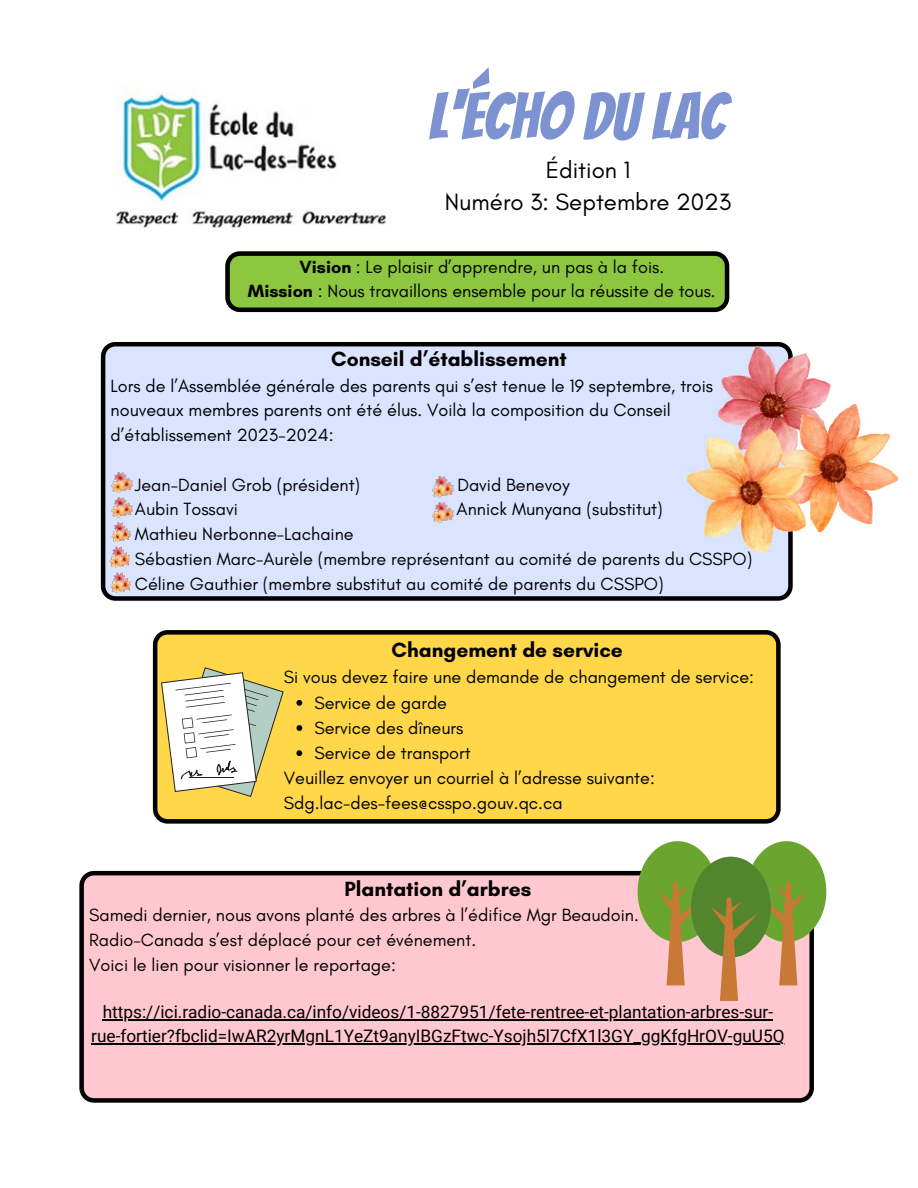
<style>
.page{position:relative;width:918px;height:1188px;background:#fff}
.page>*{position:absolute;margin:0;border:0;box-sizing:border-box;transform-origin:0 0}
.t1{font:64.8px "Bangers";color:#7d92d1}
.t2{font:24px/32.7px "Glacial Indifference";color:#000;text-align:center}
.t3{font:700 21px "Glacial Indifference";color:#000}
.t4{font:18px/24.8px "Glacial Indifference";color:#000}
.t5{font:17.25px/23.5px "Roboto";color:#000;text-align:center}
.s1{font-weight:700}
</style>
<div class="page">
<div style="left:101px;top:342px;width:692px;height:259px;background:#dae4ff"></div>
<div style="left:79px;top:871px;width:735px;height:232px;background:#ffc7d0"></div>
<img style="left:116px;top:91px;width:272px;height:137px">
<svg style="left:225px;top:251px;width:504px;height:61px;background:#78a837"></svg>
<svg style="left:153px;top:630px;width:628px;height:194px;background:#edc844"></svg>
<img style="left:687px;top:346px;width:210px;height:206px">
<div style="left:746px;top:841px;width:80px;height:101px;background:#69a52f;border-radius:50%"></div>
<div style="left:638px;top:841px;width:79px;height:101px;background:#69a52f;border-radius:50%"></div>
<svg style="left:657px;top:882px;width:47px;height:103px"></svg>
<div style="left:691px;top:857px;width:80px;height:101px;background:#53842e;border-radius:50%"></div>
<svg style="left:711px;top:882px;width:96px;height:119px"></svg>
<svg style="left:161px;top:667px;width:123px;height:130px"></svg>
<svg style="left:296px;top:700px;width:6px;height:6px"></svg>
<svg style="left:296px;top:725px;width:6px;height:6px"></svg>
<svg style="left:296px;top:750px;width:6px;height:6px"></svg>
<hr style="left:103px;top:1019px;width:670px;height:1px;background:#000">
<hr style="left:91px;top:1043px;width:694px;height:1px;background:#000">
<img style="left:111px;top:472px;width:21px;height:20px">
<img style="left:111px;top:497px;width:21px;height:20px">
<img style="left:111px;top:523px;width:19px;height:19px">
<img style="left:110px;top:547px;width:20px;height:20px">
<img style="left:110px;top:573px;width:21px;height:20px">
<img style="left:432px;top:502px;width:21px;height:21px">
<img style="left:432px;top:477px;width:21px;height:20px">
<h1 class="t1" style="left:428px;top:79px;width:299px">L'ÉCHO DU LAC</h1>
<h2 class="t2" style="left:445px;top:154px;width:288px">Édition 1<br>Numéro 3: Septembre 2023</h2>
<p class="t4" style="left:248px;top:255px;width:469px;text-align:center"><span class="s1">Vision</span> : Le plaisir d’apprendre, un pas à la fois.<br><span class="s1">Mission</span> : Nous travaillons ensemble pour la réussite de tous.</p>
<p class="t3" style="left:331px;top:346px;width:237px">Conseil d’établissement</p>
<p class="t4" style="left:111px;top:374px;width:604px">Lors de l’Assemblée générale des parents qui s’est tenue le 19 septembre, trois nouveaux membres parents ont été élus. Voilà la composition du Conseil d’établissement 2023-2024:</p>
<p class="t4" style="left:135px;top:473px;width:227px">Jean-Daniel Grob (président)</p>
<p class="t4" style="left:457px;top:473px;width:114px">David Benevoy</p>
<p class="t4" style="left:135px;top:497px;width:104px">Aubin Tossavi</p>
<p class="t4" style="left:457px;top:497px;width:208px">Annick Munyana (substitut)</p>
<p class="t4" style="left:135px;top:522px;width:619px">Mathieu Nerbonne-Lachaine<br>Sébastien Marc-Aurèle (membre représentant au comité de parents du CSSPO)<br>Céline Gauthier (membre substitut au comité de parents du CSSPO)</p>
<p class="t3" style="left:392px;top:637px;width:233px">Changement de service</p>
<p class="t4" style="left:284px;top:665px;width:472px">Si vous devez faire une demande de changement de service:</p>
<p class="t4" style="left:314px;top:690px;width:158px;line-height:25.2px">Service de garde<br>Service des dîneurs<br>Service de transport</p>
<p class="t4" style="left:284px;top:766px;width:372px;line-height:25.2px">Veuillez envoyer un courriel à l’adresse suivante:<br>Sdg.lac-des-fees@csspo.gouv.qc.ca</p>
<p class="t3" style="left:344px;top:875px;width:188px">Plantation d’arbres</p>
<p class="t4" style="left:89px;top:903px;width:551px">Samedi dernier, nous avons planté des arbres à l’édifice Mgr Beaudoin.<br>Radio-Canada s’est déplacé pour cet événement.<br>Voici le lien pour visionner le reportage:</p>
<p class="t5" style="left:91px;top:1000px;width:695px">https://ici.radio-canada.ca/info/videos/1-8827951/fete-rentree-et-plantation-arbres-sur&shy;rue-fortier?fbclid=IwAR2yrMgnL1YeZt9anyIBGzFtwc-Ysojh5l7CfX1l3GY_ggKfgHrOV-guU5Q</p>
</div>
